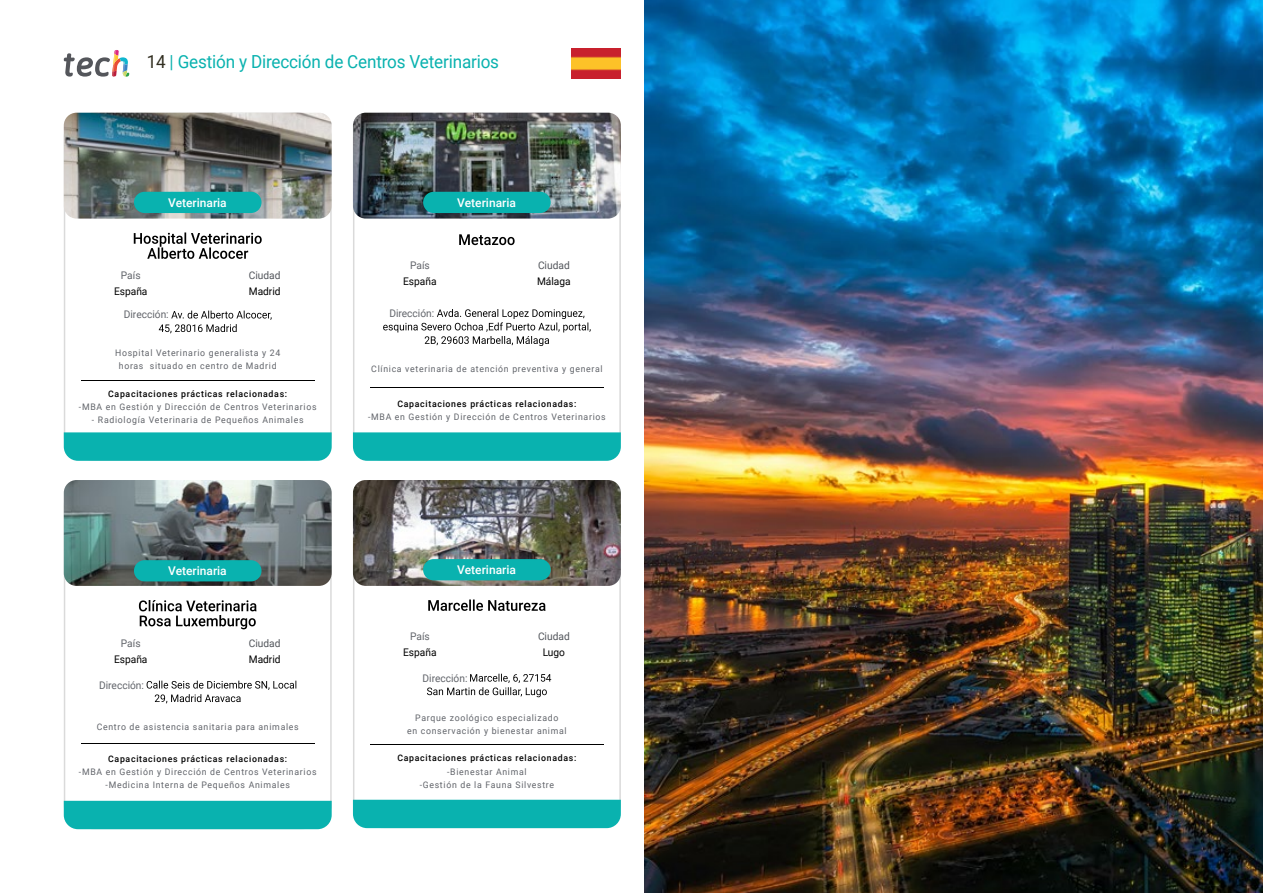
<style>
.page{position:relative;width:1263px;height:893px;background:#fff}
.page>*{position:absolute;margin:0;border:0;box-sizing:border-box;transform-origin:0 0}
.t1{font:18px "Roboto";letter-spacing:-.01em;color:#09b2af;scale:.95 1}
.t2{font:500 12px "Roboto";color:#fff}
.t3{font:10.5px "Roboto";color:#61646a}
.t4{font:10.5px "Roboto";color:#000}
.t5{font:10.5px "Roboto";color:#52555b}
.t6{font:9px/13.5px "Roboto";letter-spacing:.08em;color:#61646a;text-align:center}
.t7{font:500 9px "Roboto";letter-spacing:.08em;color:#000}
.s1{color:#312e20}
.s2{color:#0db2af}
</style>
<div class="page">
<img style="left:644px;top:0;width:619px;height:893px">
<img style="left:571px;top:49px;width:50px;height:30px">
<svg style="left:64px;top:50px;width:65px;height:27px"></svg>
<svg style="left:63px;top:112px;width:269px;height:337px"></svg>
<hr style="left:81px;top:380px;width:234px;height:1px;background:#000">
<svg style="left:134px;top:232px;width:128px;height:27px"></svg>
<svg style="left:159px;top:311px;width:113px;height:22px"></svg>
<svg style="left:64px;top:432px;width:268px;height:29px;background:#10b4b1"></svg>
<img style="left:64px;top:113px;width:268px;height:106px">
<div style="left:134px;top:192px;width:127px;height:21px;background:#09b2af;border-radius:11px"></div>
<svg style="left:352px;top:112px;width:269px;height:334px"></svg>
<img style="left:353px;top:113px;width:268px;height:106px">
<div style="left:423px;top:192px;width:128px;height:21px;background:#09b2af;border-radius:11px"></div>
<svg style="left:353px;top:432px;width:268px;height:29px;background:#10b4b1"></svg>
<hr style="left:370px;top:387px;width:234px;height:1px;background:#000">
<svg style="left:459px;top:234px;width:56px;height:11px"></svg>
<svg style="left:383px;top:309px;width:208px;height:37px"></svg>
<svg style="left:63px;top:491px;width:269px;height:339px"></svg>
<img style="left:64px;top:480px;width:268px;height:106px">
<div style="left:134px;top:560px;width:127px;height:21px;background:#09b2af;border-radius:11px"></div>
<div style="left:64px;top:801px;width:268px;height:28px;background:#09b2af"></div>
<hr style="left:81px;top:743px;width:234px;height:1px;background:#000">
<svg style="left:139px;top:600px;width:118px;height:29px"></svg>
<svg style="left:147px;top:681px;width:149px;height:22px"></svg>
<svg style="left:352px;top:504px;width:269px;height:325px"></svg>
<img style="left:353px;top:480px;width:268px;height:106px">
<div style="left:423px;top:559px;width:128px;height:21px;background:#09b2af;border-radius:11px"></div>
<div style="left:353px;top:800px;width:268px;height:28px;background:#09b2af"></div>
<hr style="left:370px;top:744px;width:234px;height:1px;background:#000">
<svg style="left:428px;top:599px;width:117px;height:12px"></svg>
<svg style="left:427px;top:674px;width:124px;height:23px"></svg>
<h1 class="t1" style="left:147px;top:49px;width:372px"><span class="s1">14</span> <span class="s2">|</span> Gestión y Dirección de Centros Veterinarios</h1>
<h2 class="t2" style="left:168px;top:194px;width:60px">Veterinaria</h2>
<h2 class="t2" style="left:457px;top:194px;width:60px">Veterinaria</h2>
<p class="t3" style="left:121px;top:268px;width:21px">País</p>
<p class="t4" style="left:114px;top:284px;width:35px">España</p>
<p class="t5" style="left:249px;top:268px;width:33px">Ciudad</p>
<p class="t4" style="left:249px;top:284px;width:33px">Madrid</p>
<p class="t3" style="left:410px;top:258px;width:21px">País</p>
<p class="t4" style="left:403px;top:274px;width:35px">España</p>
<p class="t5" style="left:538px;top:258px;width:33px">Ciudad</p>
<p class="t4" style="left:537px;top:274px;width:35px">Málaga</p>
<p class="t3" style="left:124px;top:307px;width:46px">Dirección:</p>
<p class="t6" style="left:115px;top:345px;width:167px">Hospital Veterinario generalista y 24 horas situado en centro de Madrid</p>
<p class="t7" style="left:108px;top:387px;width:180px">Capacitaciones prácticas relacionadas:</p>
<p class="t6" style="left:79px;top:400px;width:239px">-MBA en Gestión y Dirección de Centros Veterinarios</p>
<p class="t6" style="left:92px;top:413px;width:213px">- Radiología Veterinaria de Pequeños Animales</p>
<p class="t3" style="left:389px;top:306px;width:46px">Dirección:</p>
<p class="t6" style="left:371px;top:362px;width:233px">Clínica veterinaria de atención preventiva y general</p>
<p class="t7" style="left:397px;top:397px;width:180px">Capacitaciones prácticas relacionadas:</p>
<p class="t6" style="left:368px;top:410px;width:239px">-MBA en Gestión y Dirección de Centros Veterinarios</p>
<h2 class="t2" style="left:168px;top:563px;width:60px">Veterinaria</h2>
<p class="t3" style="left:121px;top:636px;width:21px">País</p>
<p class="t4" style="left:114px;top:652px;width:35px">España</p>
<p class="t5" style="left:249px;top:636px;width:33px">Ciudad</p>
<p class="t4" style="left:249px;top:652px;width:33px">Madrid</p>
<p class="t3" style="left:99px;top:677px;width:46px">Dirección:</p>
<p class="t6" style="left:97px;top:720px;width:203px">Centro de asistencia sanitaria para animales</p>
<p class="t7" style="left:108px;top:752px;width:180px">Capacitaciones prácticas relacionadas:</p>
<p class="t6" style="left:79px;top:765px;width:239px">-MBA en Gestión y Dirección de Centros Veterinarios -Medicina Interna de Pequeños Animales</p>
<h2 class="t2" style="left:457px;top:562px;width:60px">Veterinaria</h2>
<p class="t3" style="left:410px;top:629px;width:21px">País</p>
<p class="t4" style="left:403px;top:645px;width:35px">España</p>
<p class="t5" style="left:538px;top:629px;width:33px">Ciudad</p>
<p class="t4" style="left:543px;top:645px;width:24px">Lugo</p>
<p class="t3" style="left:423px;top:670px;width:46px">Dirección:</p>
<p class="t6" style="left:407px;top:710px;width:161px">Parque zoológico especializado<br>en conservación y bienestar animal</p>
<p class="t7" style="left:397px;top:752px;width:180px">Capacitaciones prácticas relacionadas:</p>
<p class="t6" style="left:420px;top:764px;width:136px">-Bienestar Animal<br>-Gestión de la Fauna Silvestre</p>
</div>
